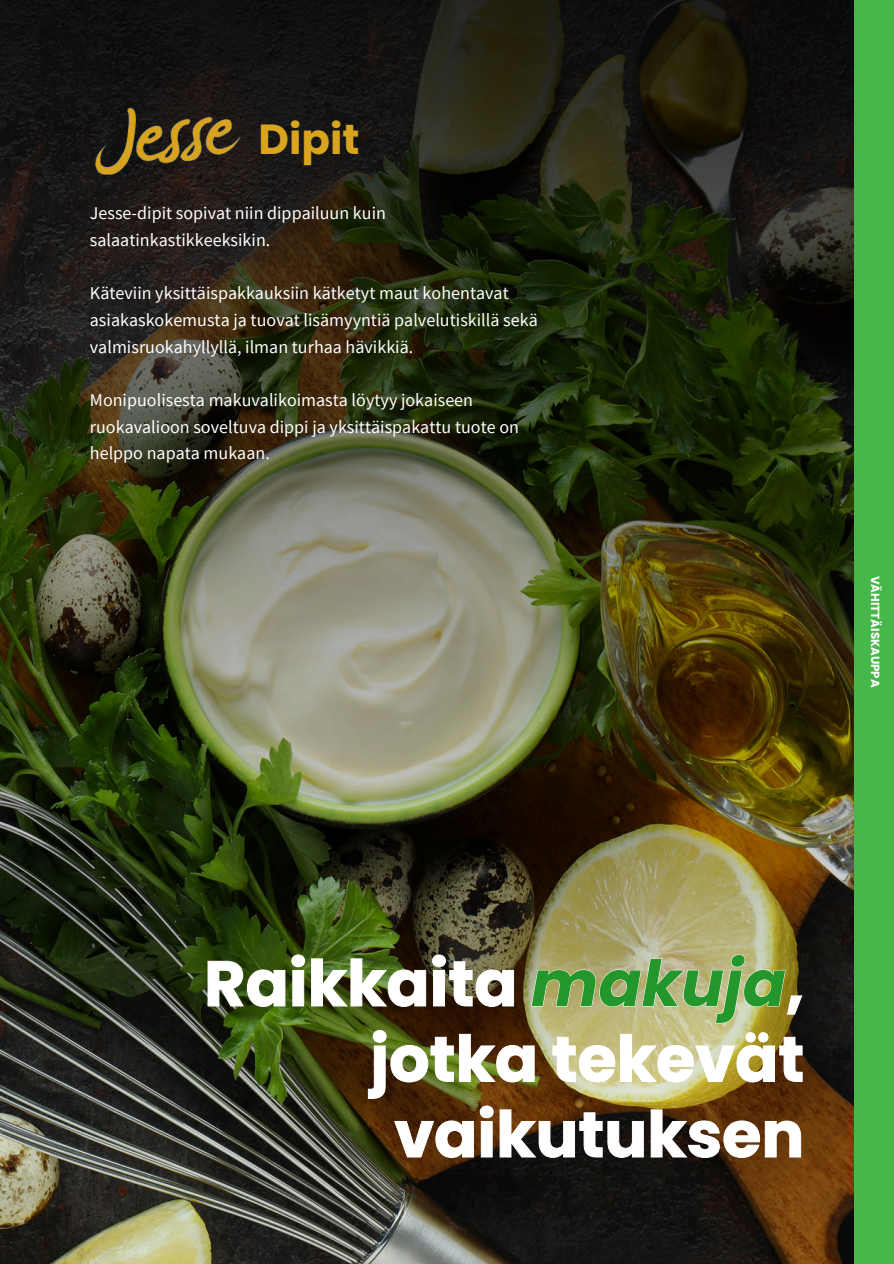
<style>
.page{position:relative;width:894px;height:1264px;background:#fff}
.page>*{position:absolute;margin:0;border:0;box-sizing:border-box;transform-origin:0 0}
.t1{font:700 63.6px/75.4px "Poppins";color:#fff;text-align:right}
.t2{font:700 42px "Poppins";color:#d9a420}
.t3{font:18px/26.7px "Source Sans Pro";color:#fff}
.t4{font:700 11.85px "Poppins";color:#fff}
.s1{font-style:italic;color:#23962c}
</style>
<div class="page">
<img style="left:0;top:0;width:854px;height:1263px">
<div style="left:854px;top:0;width:39px;height:1263px;background:#46b749"></div>
<img style="left:76px;top:90px;width:192px;height:128px">
<img style="left:207px;top:954px;width:307px;height:53px">
<svg style="left:530px;top:954px;width:272px;height:69px;background:#b7b17b"></svg>
<img style="left:367px;top:1029px;width:435px;height:70px">
<svg style="left:393px;top:1105px;width:408px;height:53px;background:#543921"></svg>
<h1 class="t2" style="left:258px;top:109px;width:102px">Dipit</h1>
<h2 class="t3" style="left:90px;top:199px;width:297px">Jesse-dipit sopivat niin dippailuun kuin salaatinkastikkeeksikin.</h2>
<h3 class="t3" style="left:90px;top:279px;width:449px">Käteviin yksittäispakkauksiin kätketyt maut kohentavat asiakaskokemusta ja tuovat lisämyyntiä palvelutiskillä sekä valmisruokahyllyllä, ilman turhaa hävikkiä.</h3>
<h3 class="t3" style="left:90px;top:386px;width:430px">Monipuolisesta makuvalikoimasta löytyy jokaiseen ruokavalioon soveltuva dippi ja yksittäispakattu tuote on helppo napata mukaan.</h3>
<p class="t4" style="left:883px;top:576px;width:113px;rotate:90deg">VÄHITTÄISKAUPPA</p>
<p class="t1" style="left:204px;top:945px;width:601px">Raikkaita <span class="s1">makuja</span>, jotka tekevät vaikutuksen</p>
</div>
